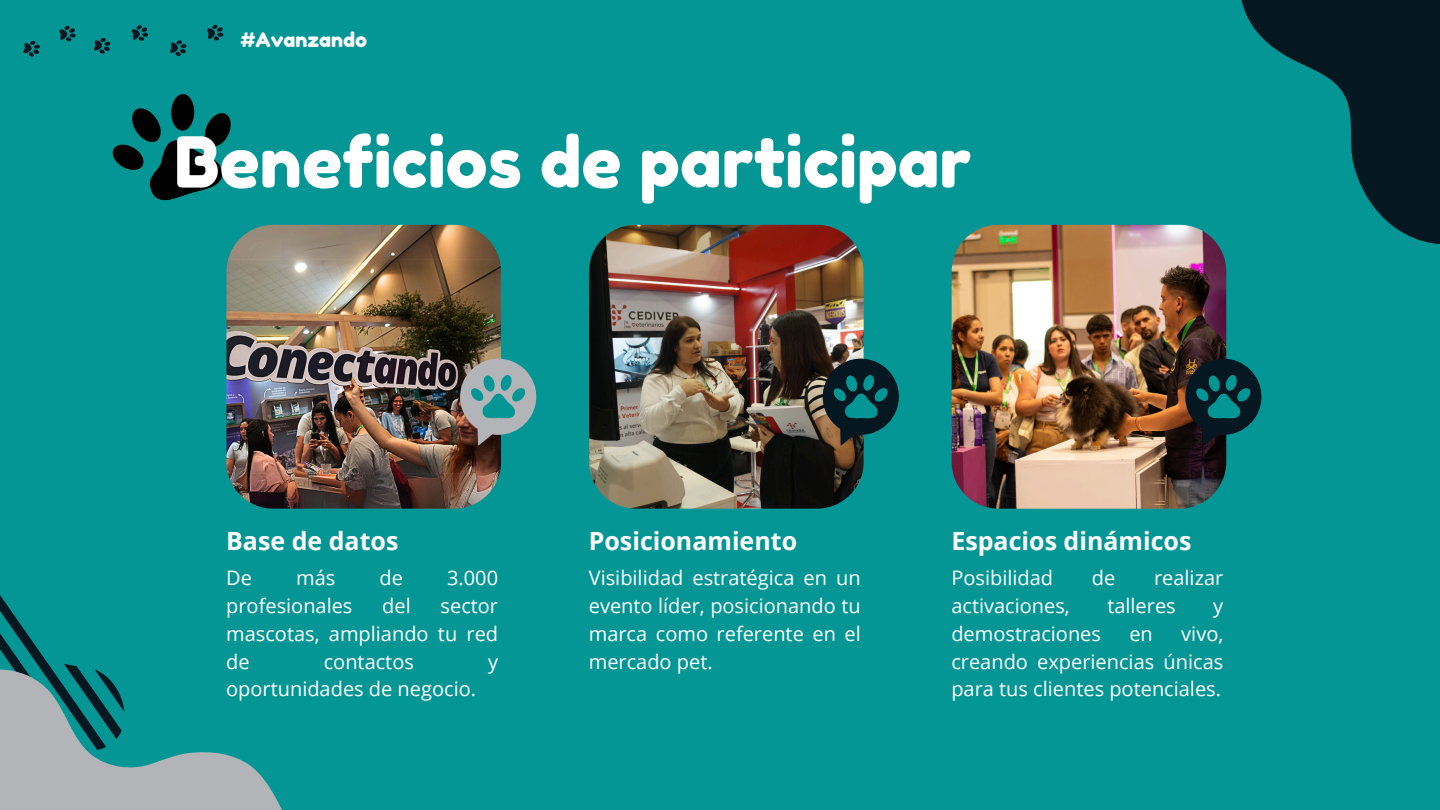
<style>
.page{position:relative;width:1440px;height:810px;background:#049695}
.page>*{position:absolute;margin:0;border:0;box-sizing:border-box;transform-origin:0 0}
.t1{font:70px "Fredoka One";color:#fff}
.t2{font:700 25px "Open Sans";color:#fff}
.t3{font:20px/27.8px "Open Sans";color:#fff;text-align:justify}
.t4{font:20px "Fredoka One";color:#fff}
</style>
<div class="page">
<svg style="left:170px;top:40px;width:17px;height:16px"></svg>
<svg style="left:59px;top:25px;width:17px;height:17px"></svg>
<svg style="left:23px;top:41px;width:17px;height:16px"></svg>
<svg style="left:131px;top:25px;width:18px;height:16px"></svg>
<svg style="left:94px;top:38px;width:17px;height:16px"></svg>
<svg style="left:207px;top:24px;width:17px;height:17px"></svg>
<div style="left:171px;top:94px;width:23px;height:37px;background:#000;border-radius:50%"></div>
<svg style="left:112px;top:102px;width:119px;height:99px"></svg>
<svg style="left:0;top:595px;width:282px;height:215px"></svg>
<img style="left:226px;top:225px;width:275px;height:284px;border-radius:47px">
<svg style="left:460px;top:359px;width:76px;height:86px"></svg>
<img style="left:589px;top:225px;width:275px;height:284px;border-radius:47px">
<svg style="left:823px;top:359px;width:76px;height:86px"></svg>
<img style="left:952px;top:225px;width:274px;height:284px;border-radius:47px">
<svg style="left:1185px;top:359px;width:76px;height:86px"></svg>
<svg style="left:1192px;top:0;width:248px;height:279px"></svg>
<p class="t4" style="left:241px;top:28px;width:128px">#Avanzando</p>
<p class="t1" style="left:174px;top:119px;width:799px">Beneficios de participar</p>
<p class="t2" style="left:226px;top:523px;width:174px">Base de datos</p>
<h1 class="t3" style="left:226px;top:564px;width:27px">De</h1>
<h1 class="t3" style="left:296px;top:564px;width:41px">más</h1>
<h1 class="t3" style="left:380px;top:564px;width:25px">de</h1>
<h1 class="t3" style="left:447px;top:564px;width:53px">3.000</h1>
<h1 class="t3" style="left:226px;top:592px;width:128px">profesionales</h1>
<h1 class="t3" style="left:382px;top:592px;width:30px">del</h1>
<h1 class="t3" style="left:226px;top:592px;width:273px;text-indent:214px">sector mascotas, ampliando tu red de</h1>
<h1 class="t3" style="left:324px;top:647px;width:92px">contactos</h1>
<h1 class="t3" style="left:488px;top:647px;width:12px">y</h1>
<h1 class="t3" style="left:226px;top:675px;width:251px">oportunidades de negocio.</h1>
<p class="t2" style="left:589px;top:523px;width:210px">Posicionamiento</p>
<p class="t3" style="left:589px;top:564px;width:273px">Visibilidad estratégica en un evento líder, posicionando tu marca como referente en el mercado pet.</p>
<p class="t2" style="left:951px;top:523px;width:242px">Espacios dinámicos</p>
<p class="t3" style="left:951px;top:564px;width:103px">Posibilidad</p>
<p class="t3" style="left:1092px;top:564px;width:25px">de</p>
<p class="t3" style="left:1154px;top:564px;width:71px">realizar</p>
<p class="t3" style="left:951px;top:592px;width:120px">activaciones,</p>
<p class="t3" style="left:1107px;top:592px;width:70px">talleres</p>
<p class="t3" style="left:1213px;top:592px;width:12px">y</p>
<p class="t3" style="left:951px;top:619px;width:151px">demostraciones</p>
<p class="t3" style="left:1129px;top:619px;width:25px">en</p>
<p class="t3" style="left:951px;top:619px;width:273px;text-indent:230px">vivo, creando experiencias únicas para tus clientes potenciales.</p>
</div>
